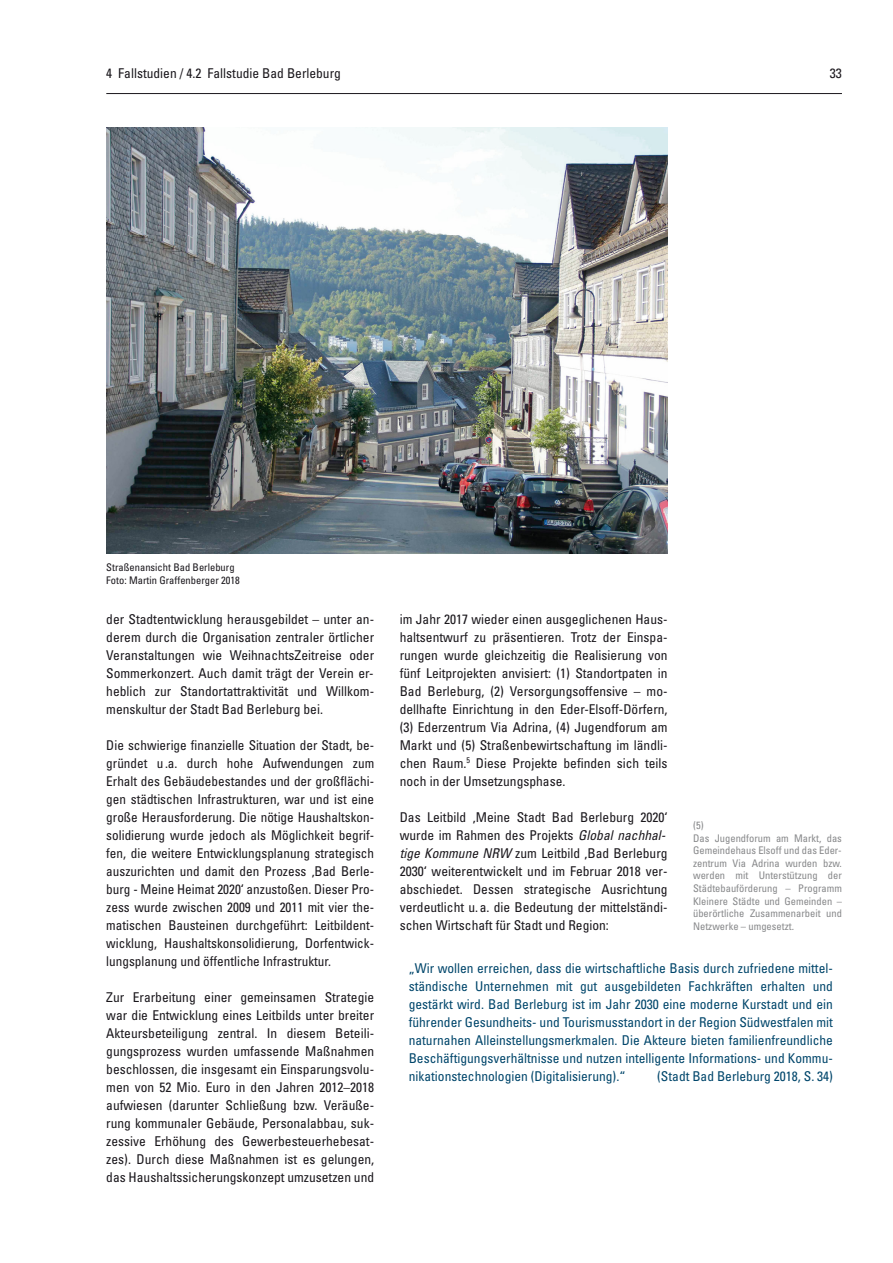
<style>
.page{position:relative;width:893px;height:1263px;background:#fff}
.page>*{position:absolute;margin:0;border:0;box-sizing:border-box;transform-origin:0 0}
.t1{font:condensed 13.5px/18px "Univers LT Std";color:#1a171c;text-align:justify}
.t2{font:condensed 13.5px/18px "Univers LT Std";color:#00466b;text-align:justify}
.t3{font:condensed 10.5px/12.6px "Univers LT Std";color:#87888a}
.t4{font:condensed 10.5px/12.6px "Univers LT Std";color:#1a171c}
.s1{font-family:"Univers";font-style:italic}
</style>
<div class="page">
<hr style="left:106px;top:93px;width:736px;height:1px;background:#1a171c">
<img style="left:107px;top:128px;width:561px;height:425px">
<p class="t1" style="left:106px;top:65px;width:236px">4 Fallstudien / 4.2 Fallstudie Bad Berleburg</p>
<p class="t1" style="left:830px;top:65px;width:13px">33</p>
<p class="t4" style="left:106px;top:562px;width:135px">Straßenansicht Bad Berleburg<br>Foto: Martin Graffenberger 2018</p>
<p class="t1" style="left:106px;top:611px;width:269px">der Stadtentwicklung herausgebildet – unter an&shy;derem durch die Organisation zentraler örtlicher Veranstaltungen wie WeihnachtsZeitreise oder Sommerkonzert. Auch damit trägt der Verein er&shy;heblich zur Standortattraktivität und Willkom&shy;menskultur der Stadt Bad Berleburg bei.</p>
<p class="t1" style="left:106px;top:737px;width:269px">Die schwierige finanzielle Situation der Stadt, be&shy;gründet u .a. durch hohe Aufwendungen zum Erhalt des Gebäudebestandes und der großflächi&shy;gen städtischen Infrastrukturen, war und ist eine große Herausforderung. Die nötige Haushaltskon&shy;solidierung wurde jedoch als Möglichkeit begrif&shy;fen, die weitere Entwicklungsplanung strategisch auszurichten und damit den Prozess ‚Bad Berle&shy;burg - Meine Heimat 2020‘ anzustoßen. Dieser Pro&shy;zess wurde zwischen 2009 und 2011 mit vier the&shy;matischen Bausteinen durchgeführt: Leitbildent&shy;wicklung, Haushaltskonsolidierung, Dorfentwick&shy;lungsplanung und öffentliche Infrastruktur.</p>
<p class="t1" style="left:106px;top:989px;width:269px">Zur Erarbeitung einer gemeinsamen Strategie war die Entwicklung eines Leitbilds unter breiter Akteursbeteiligung zentral. In diesem Beteili&shy;gungsprozess wurden umfassende Maßnahmen beschlossen, die insgesamt ein Einsparungsvolu&shy;men von 52 Mio. Euro in den Jahren 2012–2018 aufwiesen (darunter Schließung bzw. Veräuße&shy;rung kommunaler Gebäude, Personalabbau, suk&shy;zessive Erhöhung des Gewerbesteuerhebesat&shy;zes). Durch diese Maßnahmen ist es gelungen, das Haushaltssicherungskonzept umzusetzen und</p>
<p class="t1" style="left:400px;top:611px;width:269px">im Jahr 2017 wieder einen ausgeglichenen Haus&shy;haltsentwurf zu präsentieren. Trotz der Einspa&shy;rungen wurde gleichzeitig die Realisierung von fünf Leitprojekten anvisiert: (1) Standortpaten in Bad Berleburg, (2) Versorgungsoffensive – mo&shy;dellhafte Einrichtung in den Eder-Elsoff-Dörfern, (3) Ederzentrum Via Adrina, (4) Jugendforum am Markt und (5) Straßenbewirtschaftung im ländli&shy;chen Raum.<sup>5</sup> Diese Projekte befinden sich teils noch in der Umsetzungsphase.</p>
<p class="t1" style="left:400px;top:809px;width:269px;text-align:left">Das Leitbild ‚Meine Stadt Bad Berleburg 2020‘ wurde im Rahmen des Projekts <span class="s1">Global nachhal&shy;tige Kommune NRW</span> zum Leitbild ‚Bad Berleburg 2030‘ weiterentwickelt und im Februar 2018 ver&shy;abschiedet. Dessen strategische Ausrichtung verdeutlicht u. a. die Bedeutung der mittelständi&shy;schen Wirtschaft für Stadt und Region:</p>
<p class="t3" style="left:693px;top:820px;width:150px">(5)<br>Das Jugendforum am Markt, das<br>Gemeindehaus Elsoff und das Eder&shy;zentrum Via Adrina wurden bzw. werden mit Unterstützung der<br>Städtebauförderung – Programm<br>Kleinere Städte und Gemeinden – überörtliche Zusammenarbeit und<br>Netzwerke – umgesetzt.</p>
<p class="t2" style="left:409px;top:960px;width:426px">„Wir wollen erreichen, dass die wirtschaftliche Basis durch zufriedene mittel&shy;ständische Unternehmen mit gut ausgebildeten Fachkräften erhalten und gestärkt wird. Bad Berleburg ist im Jahr 2030 eine moderne Kurstadt und ein führender Gesundheits- und Tourismusstandort in der Region Südwestfalen mit naturnahen Alleinstellungsmerkmalen. Die Akteure bieten familienfreundliche Beschäftigungsverhältnisse und nutzen intelligente Informations- und Kommu&shy;nikationstechnologien (Digitalisierung).“</p>
<p class="t2" style="left:657px;top:1068px;width:177px">(Stadt Bad Berleburg 2018, S. 34)</p>
</div>
